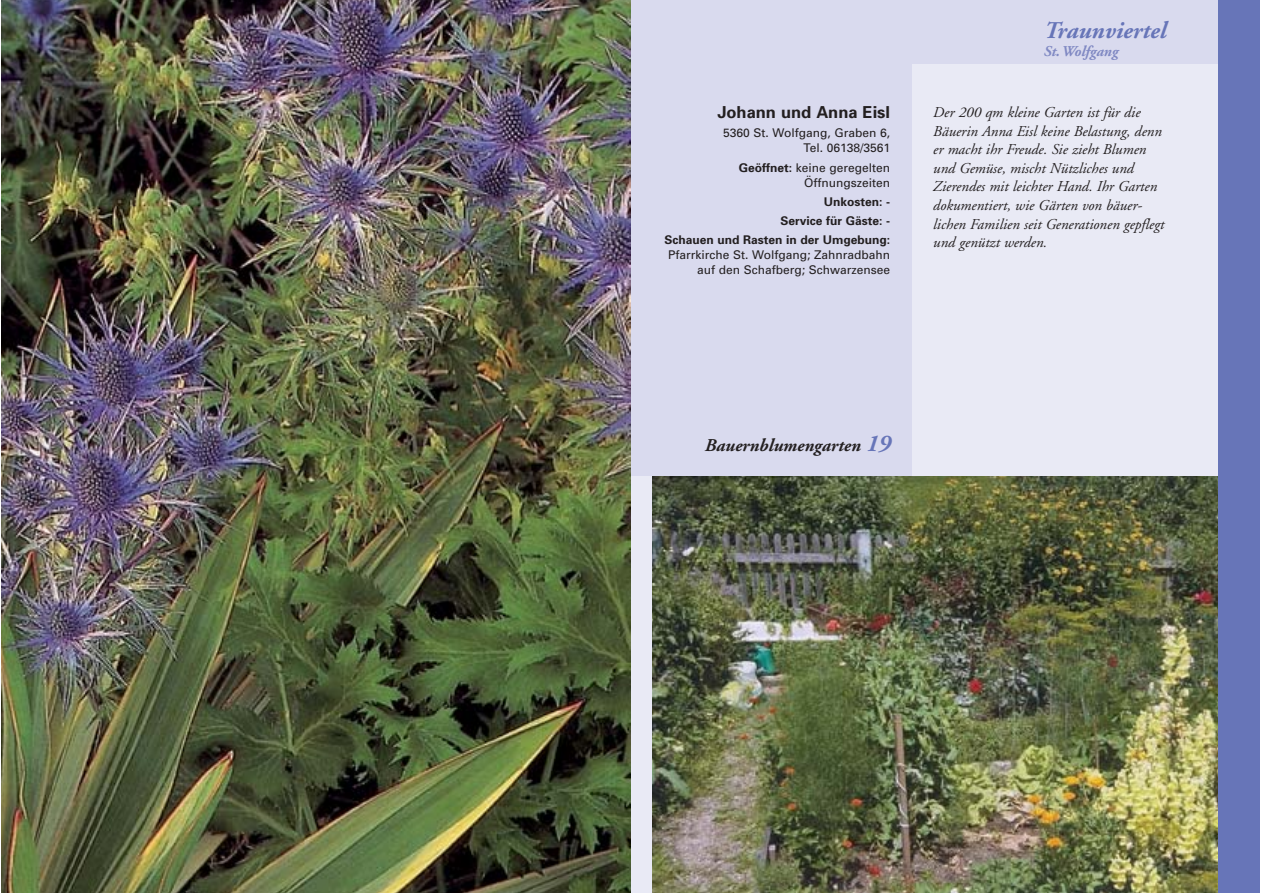
<style>
.page{position:relative;width:1263px;height:893px;background:#fff}
.page>*{position:absolute;margin:0;border:0;box-sizing:border-box;transform-origin:0 0}
.t1{font:italic 700 24px "Adobe Garamond";color:#6775b8}
.t2{font:italic 700 18px "Adobe Garamond";color:#231f20}
.t3{font:700 16.5px "Univers";color:#231f20}
.t4{font:italic 15px/18.6px "Adobe Garamond";color:#231f20}
.t5{font:italic 700 15px "Adobe Garamond";color:#8089c3}
.t6{font:12px/15px "Univers";color:#231f20;text-align:right}
.t7{font:700 12px/19.2px "Univers";color:#231f20;text-align:right}
.s1{font-weight:700}
.s2{font-size:24px;color:#6775b8}
</style>
<div class="page">
<img style="left:1px;top:0;width:630px;height:892px">
<div style="left:1218px;top:0;width:42px;height:892px;background:#6775b8"></div>
<div style="left:631px;top:0;width:587px;height:892px;background:#e9eaf5"></div>
<div style="left:631px;top:0;width:280px;height:476px;background:#d9daee"></div>
<div style="left:631px;top:0;width:587px;height:64px;background:#d9daee"></div>
<img style="left:652px;top:476px;width:566px;height:416px">
<p class="t3" style="left:717px;top:106px;width:174px">Johann und Anna Eisl</p>
<p class="t6" style="left:723px;top:127px;width:168px">5360 St. Wolfgang, Graben 6,<br>Tel. 06138/3561</p>
<p class="t6" style="left:739px;top:161px;width:153px"><span class="s1">Geöffnet:</span> keine geregelten<br>Öffnungszeiten</p>
<p class="t7" style="left:664px;top:193px;width:227px">Unkosten: -<br>Service für Gäste: -<br>Schauen und Rasten in der Umgebung:</p>
<p class="t6" style="left:668px;top:249px;width:223px">Pfarrkirche St. Wolfgang; Zahnradbahn auf den Schafberg; Schwarzensee</p>
<h1 class="t1" style="left:1043px;top:21px;width:124px">Traunviertel</h1>
<p class="t5" style="left:1043px;top:46px;width:76px">St.Wolfgang</p>
<p class="t4" style="left:933px;top:104px;width:233px">Der 200 qm kleine Garten ist für die Bäuerin Anna Eisl keine Belastung, denn er macht ihr Freude. Sie zieht Blumen und Gemüse, mischt Nützliches und Zierendes mit leichter Hand. Ihr Garten dokumentiert, wie Gärten von bäuer&shy;lichen Familien seit Generationen gepflegt und genützt werden.</p>
<p class="t2" style="left:704px;top:438px;width:187px">Bauernblumengarten <span class="s2">19</span></p>
</div>
